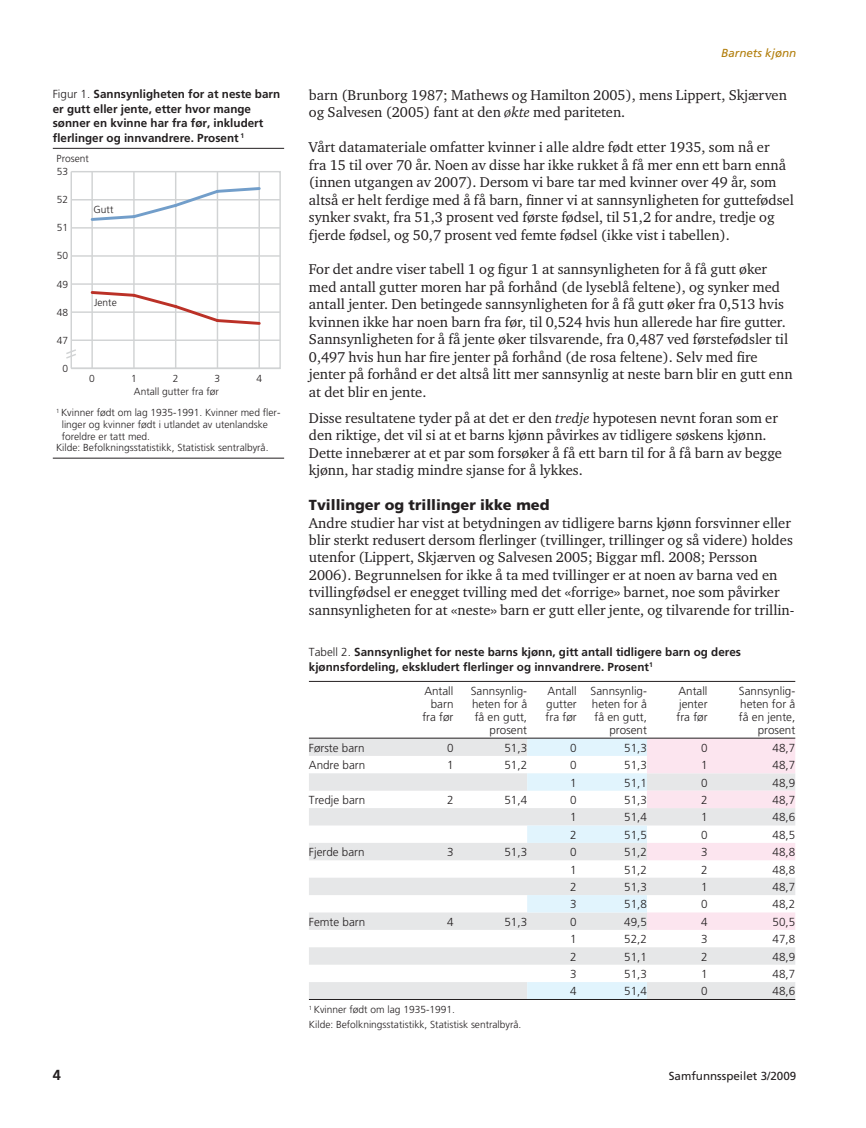
<style>
.page{position:relative;width:866px;height:1128px;background:#fff}
.page>*{position:absolute;margin:0;border:0;box-sizing:border-box;transform-origin:0 0}
.t1{font:14.55px/17.5px "Charter ITC Std";color:#231f20}
.t2{font:900 14.55px "Frutiger";color:#231f20}
.t3{font:700 14.55px "Frutiger";color:#231f20}
.t4{font:300 11.7px/13px "Frutiger";color:#231f20;text-align:right}
.t5{font:700 11.7px/14.5px "Frutiger";color:#231f20}
.t6{font:11.7px "Frutiger";color:#231f20}
.t7{font:italic 11.7px "Frutiger";color:#b17d0a}
.t8{font:300 10.2px/21.9px "Frutiger";color:#231f20}
.s1{font-weight:300}
.s2{font-style:italic}
</style>
<div class="page">
<hr style="left:53px;top:148px;width:231px;height:1px;background:#231f20">
<hr style="left:53px;top:458px;width:231px;height:1px;background:#231f20">
<hr style="left:91px;top:172px;width:2px;height:196px;background:#d1d3d4">
<hr style="left:133px;top:172px;width:2px;height:196px;background:#d1d3d4">
<hr style="left:175px;top:172px;width:1px;height:196px;background:#d1d3d4">
<hr style="left:217px;top:172px;width:1px;height:196px;background:#d1d3d4">
<hr style="left:258px;top:172px;width:2px;height:196px;background:#d1d3d4">
<hr style="left:71px;top:340px;width:209px;height:1px;background:#d1d3d4">
<hr style="left:71px;top:311px;width:209px;height:2px;background:#d1d3d4">
<hr style="left:71px;top:283px;width:209px;height:2px;background:#d1d3d4">
<hr style="left:71px;top:255px;width:209px;height:2px;background:#d1d3d4">
<hr style="left:71px;top:227px;width:209px;height:2px;background:#d1d3d4">
<hr style="left:71px;top:199px;width:209px;height:2px;background:#d1d3d4">
<div style="left:71px;top:171px;width:210px;height:198px;border:1px solid #d1d3d4"></div>
<svg style="left:89px;top:289px;width:173px;height:37px"></svg>
<svg style="left:89px;top:185px;width:173px;height:38px"></svg>
<svg style="left:66px;top:348px;width:10px;height:12px"></svg>
<svg style="left:308px;top:681px;width:488px;height:1px"></svg>
<svg style="left:308px;top:737px;width:488px;height:263px"></svg>
<p class="t5" style="left:53px;top:88px;width:229px"><span class="s1">Figur 1.</span> Sannsynligheten for at neste barn er gutt eller jente, etter hvor mange sønner en kvinne har fra før, inkludert flerlinger og innvandrere. Prosent <sup>1</sup></p>
<p class="t8" style="left:57px;top:148px;width:34px">Prosent</p>
<p class="t8" style="left:57px;top:161px;width:13px">53</p>
<p class="t8" style="left:57px;top:190px;width:13px">52</p>
<p class="t8" style="left:57px;top:218px;width:13px">51</p>
<p class="t8" style="left:57px;top:246px;width:13px">50</p>
<p class="t8" style="left:57px;top:274px;width:13px">49</p>
<p class="t8" style="left:57px;top:302px;width:13px">48</p>
<p class="t8" style="left:57px;top:330px;width:13px">47</p>
<p class="t8" style="left:62px;top:358px;width:7px">0</p>
<p class="t8" style="left:94px;top:199px;width:21px">Gutt</p>
<p class="t8" style="left:94px;top:292px;width:24px">Jente</p>
<p class="t8" style="left:89px;top:368px;width:7px">0</p>
<p class="t8" style="left:131px;top:368px;width:7px">1</p>
<p class="t8" style="left:173px;top:368px;width:7px">2</p>
<p class="t8" style="left:215px;top:368px;width:7px">3</p>
<p class="t8" style="left:256px;top:368px;width:7px">4</p>
<p class="t8" style="left:56px;top:381px;width:226px;text-indent:78px">Antall gutter fra før<br><sup>1</sup> Kvinner født om lag 1935-1991. Kvinner med fler-</p>
<p class="t8" style="left:62px;top:414px;width:208px">linger og kvinner født i utlandet av utenlandske</p>
<p class="t8" style="left:62px;top:426px;width:90px">foreldre er tatt med.</p>
<p class="t8" style="left:56px;top:438px;width:214px">Kilde: Befolkningsstatistikk, Statistisk sentralbyrå.</p>
<p class="t3" style="left:53px;top:1069px;width:10px">4</p>
<p class="t7" style="left:721px;top:48px;width:77px">Barnets kjønn</p>
<p class="t1" style="left:309px;top:87px;width:480px">barn (Brunborg 1987; Mathews og Hamilton 2005), mens Lippert, Skjærven og Salvesen (2005) fant at den <span class="s2">økte</span> med pariteten.</p>
<p class="t1" style="left:309px;top:139px;width:486px">Vårt datamateriale omfatter kvinner i alle aldre født etter 1935, som nå er<br>fra 15 til over 70 år. Noen av disse har ikke rukket å få mer enn ett barn ennå (innen utgangen av 2007). Dersom vi bare tar med kvinner over 49 år, som altså er helt ferdige med å få barn, finner vi at sannsynligheten for guttefødsel synker svakt, fra 51,3 prosent ved første fødsel, til 51,2 for andre, tredje og fjerde fødsel, og 50,7 prosent ved femte fødsel (ikke vist i tabellen).</p>
<p class="t1" style="left:309px;top:261px;width:485px">For det andre viser tabell 1 og figur 1 at sannsynligheten for å få gutt øker med antall gutter moren har på forhånd (de lyseblå feltene), og synker med antall jenter. Den betingede sannsynligheten for å få gutt øker fra 0,513 hvis kvinnen ikke har noen barn fra før, til 0,524 hvis hun allerede har fire gutter.<br>Sannsynligheten for å få jente øker tilsvarende, fra 0,487 ved førstefødsler til 0,497 hvis hun har fire jenter på forhånd (de rosa feltene). Selv med fire jenter på forhånd er det altså litt mer sannsynlig at neste barn blir en gutt enn at det blir en jente.</p>
<p class="t1" style="left:309px;top:410px;width:474px">Disse resultatene tyder på at det er den <span class="s2">tredje</span> hypotesen nevnt foran som er den riktige, det vil si at et barns kjønn påvirkes av tidligere søskens kjønn.<br>Dette innebærer at et par som forsøker å få ett barn til for å få barn av begge kjønn, har stadig mindre sjanse for å lykkes.</p>
<p class="t2" style="left:309px;top:499px;width:242px">Tvillinger og trillinger ikke med</p>
<p class="t1" style="left:309px;top:514px;width:487px">Andre studier har vist at betydningen av tidligere barns kjønn forsvinner eller blir sterkt redusert dersom flerlinger (tvillinger, trillinger og så videre) holdes utenfor (Lippert, Skjærven og Salvesen 2005; Biggar mfl. 2008; Persson 2006). Begrunnelsen for ikke å ta med tvillinger er at noen av barna ved en tvillingfødsel er enegget tvilling med det «forrige» barnet, noe som påvirker sannsynligheten for at «neste» barn er gutt eller jente, og tilvarende for trillin-</p>
<p class="t5" style="left:309px;top:646px;width:434px"><span class="s1">Tabell 2.</span> Sannsynlighet for neste barns kjønn, gitt antall tidligere barn og deres kjønnsfordeling, ekskludert flerlinger og innvandrere. Prosent<sup>1</sup></p>
<p class="t4" style="left:422px;top:685px;width:33px">Antall barn fra før</p>
<p class="t4" style="left:471px;top:685px;width:58px">Sannsynlig&shy;heten for å få en gutt, prosent</p>
<p class="t4" style="left:546px;top:685px;width:33px;text-align:justify">Antall gutter fra før</p>
<p class="t4" style="left:590px;top:685px;width:58px">Sannsynlig&shy;heten for å få en gutt, prosent</p>
<p class="t4" style="left:676px;top:685px;width:33px;text-align:justify">Antall jenter fra før</p>
<p class="t4" style="left:739px;top:685px;width:58px">Sannsynlig&shy;heten for å få en jente, prosent</p>
<p class="t4" style="left:309px;top:742px;width:57px">Første barn</p>
<p class="t4" style="left:447px;top:742px;width:8px">0</p>
<p class="t4" style="left:504px;top:742px;width:24px">51,3</p>
<p class="t4" style="left:570px;top:742px;width:8px">0</p>
<p class="t4" style="left:624px;top:742px;width:24px">51,3</p>
<p class="t4" style="left:701px;top:742px;width:8px">0</p>
<p class="t4" style="left:772px;top:742px;width:24px">48,7</p>
<p class="t4" style="left:309px;top:760px;width:58px">Andre barn</p>
<p class="t4" style="left:447px;top:760px;width:8px">1</p>
<p class="t4" style="left:504px;top:760px;width:24px">51,2</p>
<p class="t4" style="left:570px;top:760px;width:8px">0</p>
<p class="t4" style="left:624px;top:760px;width:24px">51,3</p>
<p class="t4" style="left:701px;top:760px;width:8px">1</p>
<p class="t4" style="left:772px;top:760px;width:24px">48,7</p>
<p class="t4" style="left:570px;top:777px;width:8px">1</p>
<p class="t4" style="left:624px;top:777px;width:24px">51,1</p>
<p class="t4" style="left:701px;top:777px;width:8px">0</p>
<p class="t4" style="left:772px;top:777px;width:24px">48,9</p>
<p class="t4" style="left:309px;top:794px;width:58px">Tredje barn</p>
<p class="t4" style="left:447px;top:794px;width:8px">2</p>
<p class="t4" style="left:504px;top:794px;width:24px">51,4</p>
<p class="t4" style="left:570px;top:794px;width:8px">0</p>
<p class="t4" style="left:624px;top:794px;width:24px">51,3</p>
<p class="t4" style="left:701px;top:794px;width:8px">2</p>
<p class="t4" style="left:772px;top:794px;width:24px">48,7</p>
<p class="t4" style="left:570px;top:812px;width:8px">1</p>
<p class="t4" style="left:624px;top:812px;width:24px">51,4</p>
<p class="t4" style="left:701px;top:812px;width:8px">1</p>
<p class="t4" style="left:772px;top:812px;width:24px">48,6</p>
<p class="t4" style="left:570px;top:829px;width:8px">2</p>
<p class="t4" style="left:624px;top:829px;width:24px">51,5</p>
<p class="t4" style="left:701px;top:829px;width:8px">0</p>
<p class="t4" style="left:772px;top:829px;width:24px">48,5</p>
<p class="t4" style="left:309px;top:846px;width:57px">Fjerde barn</p>
<p class="t4" style="left:447px;top:846px;width:8px">3</p>
<p class="t4" style="left:504px;top:846px;width:24px">51,3</p>
<p class="t4" style="left:570px;top:846px;width:8px">0</p>
<p class="t4" style="left:624px;top:846px;width:24px">51,2</p>
<p class="t4" style="left:701px;top:846px;width:8px">3</p>
<p class="t4" style="left:772px;top:846px;width:24px">48,8</p>
<p class="t4" style="left:570px;top:864px;width:8px">1</p>
<p class="t4" style="left:624px;top:864px;width:24px">51,2</p>
<p class="t4" style="left:701px;top:864px;width:8px">2</p>
<p class="t4" style="left:772px;top:864px;width:24px">48,8</p>
<p class="t4" style="left:570px;top:881px;width:8px">2</p>
<p class="t4" style="left:624px;top:881px;width:24px">51,3</p>
<p class="t4" style="left:701px;top:881px;width:8px">1</p>
<p class="t4" style="left:772px;top:881px;width:24px">48,7</p>
<p class="t4" style="left:570px;top:899px;width:8px">3</p>
<p class="t4" style="left:624px;top:899px;width:24px">51,8</p>
<p class="t4" style="left:701px;top:899px;width:8px">0</p>
<p class="t4" style="left:772px;top:899px;width:24px">48,2</p>
<p class="t4" style="left:309px;top:916px;width:58px">Femte barn</p>
<p class="t4" style="left:447px;top:916px;width:8px">4</p>
<p class="t4" style="left:504px;top:916px;width:24px">51,3</p>
<p class="t4" style="left:570px;top:916px;width:8px">0</p>
<p class="t4" style="left:624px;top:916px;width:24px">49,5</p>
<p class="t4" style="left:701px;top:916px;width:8px">4</p>
<p class="t4" style="left:772px;top:916px;width:24px">50,5</p>
<p class="t4" style="left:570px;top:933px;width:8px">1</p>
<p class="t4" style="left:624px;top:933px;width:24px">52,2</p>
<p class="t4" style="left:701px;top:933px;width:8px">3</p>
<p class="t4" style="left:772px;top:933px;width:24px">47,8</p>
<p class="t4" style="left:570px;top:951px;width:8px">2</p>
<p class="t4" style="left:624px;top:951px;width:24px">51,1</p>
<p class="t4" style="left:701px;top:951px;width:8px">2</p>
<p class="t4" style="left:772px;top:951px;width:24px">48,9</p>
<p class="t4" style="left:570px;top:968px;width:8px">3</p>
<p class="t4" style="left:624px;top:968px;width:24px">51,3</p>
<p class="t4" style="left:701px;top:968px;width:8px">1</p>
<p class="t4" style="left:772px;top:968px;width:24px">48,7</p>
<p class="t4" style="left:570px;top:986px;width:8px">4</p>
<p class="t4" style="left:624px;top:986px;width:24px">51,4</p>
<p class="t4" style="left:701px;top:986px;width:8px">0</p>
<p class="t4" style="left:772px;top:986px;width:24px">48,6</p>
<p class="t8" style="left:309px;top:1003px;width:214px;line-height:15.1px"><sup>1</sup> Kvinner født om lag 1935-1991.<br>Kilde: Befolkningsstatistikk, Statistisk sentralbyrå.</p>
<p class="t6" style="left:669px;top:1071px;width:129px">Samfunnsspeilet 3/2009</p>
</div>
